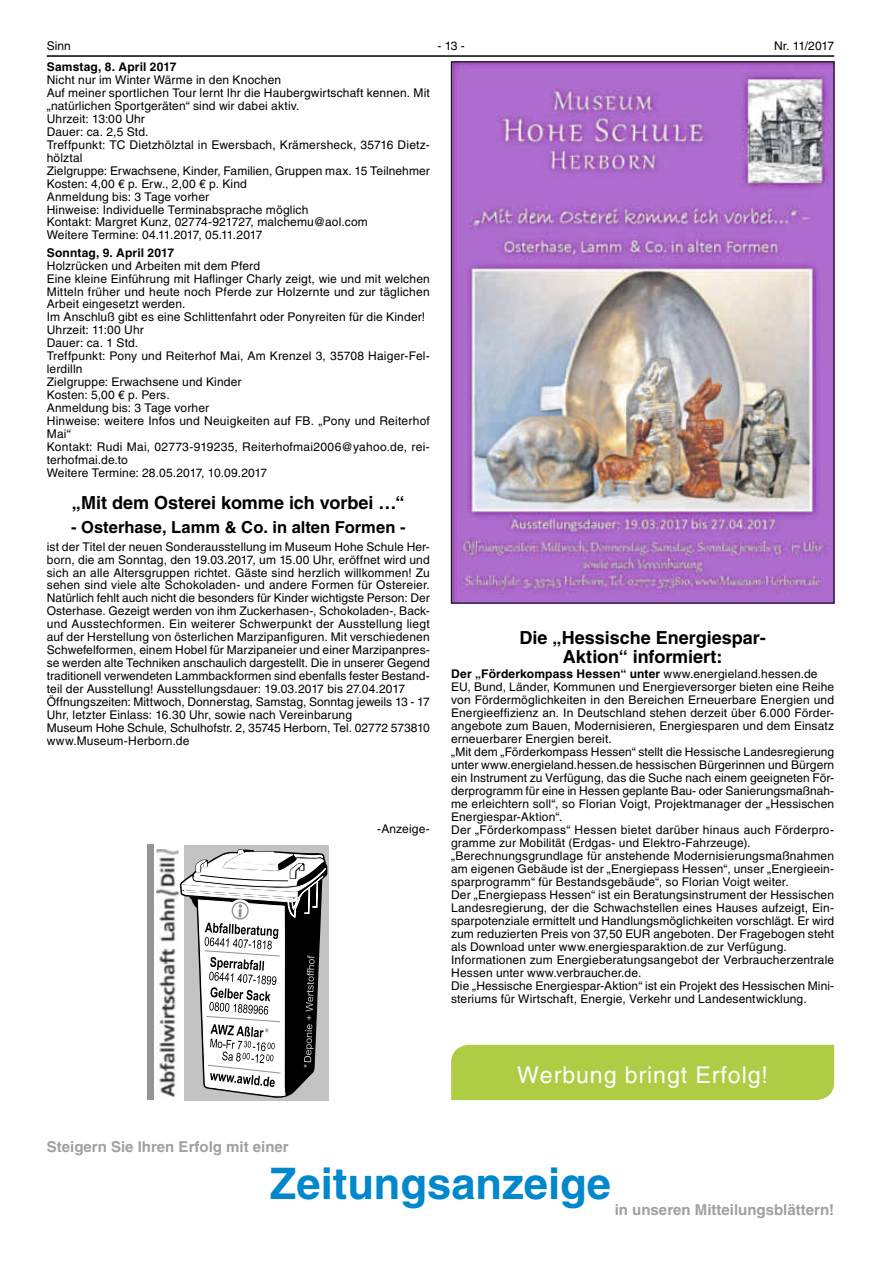
<style>
.page{position:relative;width:881px;height:1263px;background:#fff}
.page>*{position:absolute;margin:0;border:0;box-sizing:border-box;transform-origin:0 0}
.t1{font:700 43.5px "Helvetica LT";color:#0087cc}
.t2{font:23.1px "Helvetica LT";letter-spacing:.04em;color:#fff}
.t3{font:700 18px/19.5px "Helvetica LT";letter-spacing:-.005em;color:#000;text-align:center}
.t4{font:700 16.5px "Helvetica LT";color:#000}
.t5{font:700 15px "Helvetica LT";color:#a0a0a0}
.t6{font:12px/12.9px "Helvetica LT";letter-spacing:.01em;color:#000}
.t7{font:700 12px "Helvetica LT";letter-spacing:.015em;color:#000}
.s1{font-weight:700}
</style>
<div class="page">
<hr style="left:47px;top:55px;width:786px;height:2px;background:#000">
<img style="left:453px;top:64px;width:378px;height:537px">
<div style="left:184px;top:845px;width:144px;height:255px;background:#c3c3c3"></div>
<img style="left:156px;top:850px;width:23px;height:247px">
<div style="left:148px;top:845px;width:6px;height:255px;background:#949494"></div>
<svg style="left:180px;top:849px;width:147px;height:249px"></svg>
<div style="left:451px;top:1045px;width:382px;height:55px;background:#aecc44"></div>
<p class="t6" style="left:47px;top:40px;width:26px">Sinn</p>
<p class="t6" style="left:437px;top:40px;width:29px">-13-</p>
<p class="t6" style="left:773px;top:40px;width:62px">Nr. 11/2017</p>
<p class="t7" style="left:47px;top:60px;width:131px">Samstag, 8. April 2017</p>
<p class="t6" style="left:47px;top:75px;width:384px">Nicht nur im Winter Wärme in den Knochen<br>Auf meiner sportlichen Tour lernt Ihr die Haubergwirtschaft kennen. Mit „natürlichen Sportgeräten“ sind wir dabei aktiv.<br>Uhrzeit: 13:00 Uhr<br>Dauer: ca. 2,5 Std.<br>Treffpunkt: TC Dietzhölztal in Ewersbach, Krämersheck, 35716 Dietz&shy;hölztal<br>Zielgruppe: Erwachsene, Kinder, Familien, Gruppen max. 15 Teilnehmer Kosten: 4,00 € p. Erw., 2,00 € p. Kind<br>Anmeldung bis: 3 Tage vorher<br>Hinweise: Individuelle Terminabsprache möglich<br>Kontakt: Margret Kunz, 02774-921727, malchemu@aol.com<br>Weitere Termine: 04.11.2017, 05.11.2017</p>
<p class="t7" style="left:47px;top:245px;width:129px">Sonntag, 9. April 2017</p>
<p class="t6" style="left:47px;top:260px;width:384px">Holzrücken und Arbeiten mit dem Pferd<br>Eine kleine Einführung mit Haflinger Charly zeigt, wie und mit welchen Mitteln früher und heute noch Pferde zur Holzernte und zur täglichen Arbeit eingesetzt werden.<br>Im Anschluß gibt es eine Schlittenfahrt oder Ponyreiten für die Kinder!<br>Uhrzeit: 11:00 Uhr<br>Dauer: ca. 1 Std.<br>Treffpunkt: Pony und Reiterhof Mai, Am Krenzel 3, 35708 Haiger-Fel&shy;lerdilln<br>Zielgruppe: Erwachsene und Kinder<br>Kosten: 5,00 € p. Pers.<br>Anmeldung bis: 3 Tage vorher<br>Hinweise: weitere Infos und Neuigkeiten auf FB. „Pony und Reiterhof Mai“<br>Kontakt: Rudi Mai, 02773-919235, Reiterhofmai2006@yahoo.de, rei&shy;terhofmai.de.to<br>Weitere Termine: 28.05.2017, 10.09.2017</p>
<h3 class="t3" style="left:72px;top:493px;width:334px">„Mit dem Osterei komme ich vorbei …“</h3>
<h3 class="t4" style="left:71px;top:518px;width:336px">- Osterhase, Lamm &amp; Co. in alten Formen -</h3>
<p class="t6" style="left:47px;top:541px;width:384px">ist der Titel der neuen Sonderausstellung im Museum Hohe Schule Her&shy;born, die am Sonntag, den 19.03.2017, um 15.00 Uhr, eröffnet wird und sich an alle Altersgruppen richtet. Gäste sind herzlich willkommen! Zu sehen sind viele alte Schokoladen- und andere Formen für Ostereier.<br>Natürlich fehlt auch nicht die besonders für Kinder wichtigste Person: Der Osterhase. Gezeigt werden von ihm Zuckerhasen-, Schokoladen-, Back&shy;und Ausstechformen. Ein weiterer Schwerpunkt der Ausstellung liegt auf der Herstellung von österlichen Marzipanfiguren. Mit verschiedenen Schwefelformen, einem Hobel für Marzipaneier und einer Marzipanpres&shy;se werden alte Techniken anschaulich dargestellt. Die in unserer Gegend traditionell verwendeten Lammbackformen sind ebenfalls fester Bestand&shy;teil der Ausstellung! Ausstellungsdauer: 19.03.2017 bis 27.04.2017<br>Öffnungszeiten: Mittwoch, Donnerstag, Samstag, Sonntag jeweils 13 - 17<br>Uhr, letzter Einlass: 16.30 Uhr, sowie nach Vereinbarung<br>Museum Hohe Schule, Schulhofstr. 2, 35745 Herborn, Tel. 02772 573810 www.Museum-Herborn.de</p>
<h3 class="t3" style="left:519px;top:628px;width:248px">Die „Hessische Energiespar-<br>Aktion“ informiert:</h3>
<p class="t6" style="left:451px;top:669px;width:384px"><span class="s1">Der „Förderkompass Hessen“ unter</span> www.energieland.hessen.de EU, Bund, Länder, Kommunen und Energieversorger bieten eine Reihe von Fördermöglichkeiten in den Bereichen Erneuerbare Energien und Energieeffizienz an. In Deutschland stehen derzeit über 6.000 Förder&shy;angebote zum Bauen, Modernisieren, Energiesparen und dem Einsatz erneuerbarer Energien bereit.<br>„Mit dem „Förderkompass Hessen“ stellt die Hessische Landesregierung unter www.energieland.hessen.de hessischen Bürgerinnen und Bürgern ein Instrument zu Verfügung, das die Suche nach einem geeigneten För&shy;derprogramm für eine in Hessen geplante Bau- oder Sanierungsmaßnah&shy;me erleichtern soll“, so Florian Voigt, Projektmanager der „Hessischen Energiespar-Aktion“.<br>Der „Förderkompass“ Hessen bietet darüber hinaus auch Förderpro&shy;gramme zur Mobilität (Erdgas- und Elektro-Fahrzeuge). „Berechnungsgrundlage für anstehende Modernisierungsmaßnahmen am eigenen Gebäude ist der „Energiepass Hessen“, unser „Energieein&shy;sparprogramm“ für Bestandsgebäude“, so Florian Voigt weiter.<br>Der „Energiepass Hessen“ ist ein Beratungsinstrument der Hessischen Landesregierung, der die Schwachstellen eines Hauses aufzeigt, Ein&shy;sparpotenziale ermittelt und Handlungsmöglichkeiten vorschlägt. Er wird zum reduzierten Preis von 37,50 EUR angeboten. Der Fragebogen steht als Download unter www.energiesparaktion.de zur Verfügung.<br>Informationen zum Energieberatungsangebot der Verbraucherzentrale Hessen unter www.verbraucher.de.<br>Die „Hessische Energiespar-Aktion“ ist ein Projekt des Hessischen Mini&shy;steriums für Wirtschaft, Energie, Verkehr und Landesentwicklung.</p>
<p class="t6" style="left:377px;top:824px;width:54px">-Anzeige-</p>
<h2 class="t2" style="left:517px;top:1066px;width:252px">Werbung bringt Erfolg!</h2>
<p class="t5" style="left:47px;top:1138px;width:243px">Steigern Sie Ihren Erfolg mit einer</p>
<h1 class="t1" style="left:270px;top:1158px;width:342px">Zeitungsanzeige</h1>
<p class="t5" style="left:614px;top:1201px;width:221px">in unseren Mitteilungsblättern!</p>
</div>
